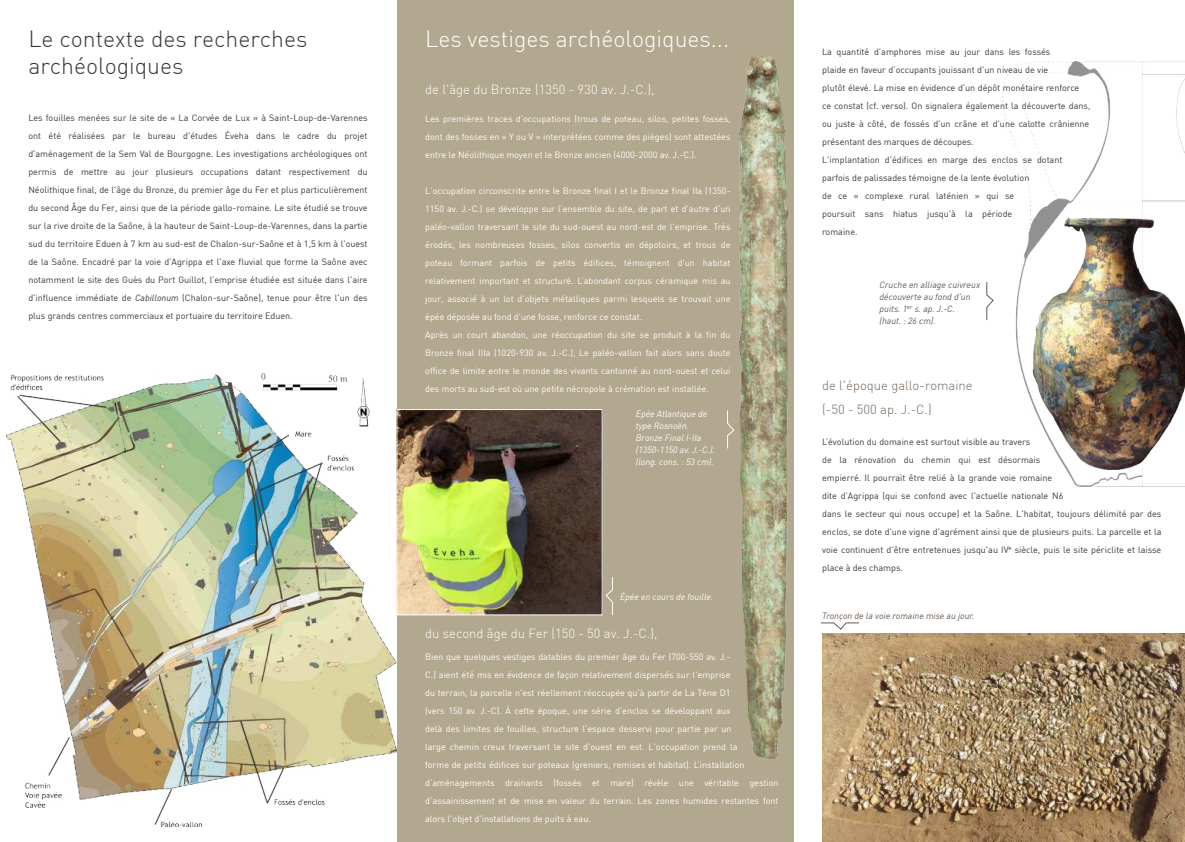
<style>
.page{position:relative;width:1185px;height:842px;background:#fff}
.page>*{position:absolute;margin:0;border:0;box-sizing:border-box;transform-origin:0 0}
.t1{font:300 23px/27px "DIN";color:#383838}
.t2{font:300 23px "DIN";color:#fff}
.t3{font:300 13px "DIN";color:#fff}
.t4{font:300 13px/24px "DIN";color:#75685d}
.t5{font:9px/18px "DIN";color:#383838}
.t6{font:9px/18px "DIN";color:#fff}
.t7{font:italic 9px/12px "DIN";color:#66594f}
.t8{font:italic 9px/12px "DIN";color:#fff}
.s1{font-style:italic}
</style>
<div class="page">
<img style="left:1002px;top:62px;width:183px;height:424px">
<img style="left:1032px;top:216px;width:153px;height:253px">
<div style="left:397px;top:0;width:397px;height:842px;background:#b2a78f"></div>
<img style="left:740px;top:57px;width:48px;height:703px">
<img style="left:399px;top:411px;width:201px;height:202px">
<div style="left:397px;top:409px;width:205px;height:206px;border:1px solid #fff"></div>
<svg style="left:727px;top:410px;width:8px;height:39px"></svg>
<img style="left:6px;top:373px;width:391px;height:453px">
<svg style="left:821px;top:622px;width:38px;height:8px"></svg>
<img style="left:822px;top:633px;width:363px;height:209px">
<svg style="left:605px;top:577px;width:8px;height:39px"></svg>
<svg style="left:986px;top:282px;width:8px;height:39px"></svg>
<h1 class="t1" style="left:28px;top:27px;width:281px">Le contexte des recherches archéologiques</h1>
<p class="t5" style="left:28px;top:109px;width:341px;text-align:justify">Les fouilles menées sur le site de « La Corvée de Lux » à Saint-Loup-de-Varennes ont été réalisées par le bureau d'études Éveha dans le cadre du projet d'aménagement de la Sem Val de Bourgogne. Les investigations archéologiques ont permis de mettre au jour plusieurs occupations datant respectivement du Néolithique final, de l'âge du Bronze, du premier âge du Fer et plus particulièrement du second Âge du Fer, ainsi que de la période gallo-romaine. Le site étudié se trouve sur la rive droite de la Saône, à la hauteur de Saint-Loup-de-Varennes, dans la partie sud du territoire Eduen à 7 km au sud-est de Chalon-sur-Saône et à 1,5 km à l'ouest de la Saône. Encadré par la voie d'Agrippa et l'axe fluvial que forme la Saône avec notamment le site des Guès du Port Guillot, l’emprise étudiée est située dans l'aire d'influence immédiate de <span class="s1">Cabillonum</span> (Chalon-sur-Saône), tenue pour être l'un des plus grands centres commerciaux et portuaire du territoire Eduen.</p>
<h1 class="t2" style="left:425px;top:28px;width:305px">Les vestiges archéologiques...</h1>
<h2 class="t3" style="left:425px;top:84px;width:231px">de l'âge du Bronze (1350 - 930 av. J.-C.),</h2>
<p class="t6" style="left:425px;top:110px;width:307px;text-align:justify">Les premières traces d'occupations (trous de poteau, silos, petites fosses, dont des fosses en « Y ou V » interprétées comme des pièges) sont attestées entre le Néolithique moyen et le Bronze ancien (4000-2000 av. J.-C.).</p>
<p class="t6" style="left:425px;top:182px;width:307px">L'occupation circonscrite entre le Bronze final I et le Bronze final IIa (1350- 1150 av. J.-C.) se développe sur l’ensemble du site, de part et d'autre d'un paléo-vallon traversant le site du sud-ouest au nord-est de l'emprise. Très érodés, les nombreuses fosses, silos convertis en dépotoirs, et trous de poteau formant parfois de petits édifices, témoignent d'un habitat relativement important et structuré. L’abondant corpus céramique mis au jour, associé à un lot d'objets métalliques parmi lesquels se trouvait une épée déposée au fond d'une fosse, renforce ce constat.<br>Après un court abandon, une réoccupation du site se produit à la fin du Bronze final IIIa (1020-930 av. J.-C.), Le paléo-vallon fait alors sans doute office de limite entre le monde des vivants cantonné au nord-ouest et celui des morts au sud-est où une petite nécropole à crémation est installée.</p>
<p class="t8" style="left:636px;top:407px;width:81px">Epée Atlantique de type Rosnoën.<br>Bronze Final I-IIa (1350-1150 av. J.-C.). (long. cons. : 53 cm).</p>
<p class="t8" style="left:620px;top:591px;width:95px">Épée en cours de fouille.</p>
<h2 class="t3" style="left:425px;top:628px;width:234px">du second âge du Fer (150 - 50 av. J.-C.),</h2>
<p class="t6" style="left:425px;top:648px;width:355px">Bien que quelques vestiges datables du premier âge du Fer (700-550 av. J.-<br>C.) aient été mis en évidence de façon relativement dispersés sur l'emprise<br>du terrain, la parcelle n'est réellement réoccupée qu'à partir de La Tène D1<br>(vers 150 av. J.-C). À cette époque, une série d'enclos se développant aux<br>delà des limites de fouilles, structure l'espace desservi pour partie par un<br>large chemin creux traversant le site d'ouest en est. L'occupation prend la<br>forme de petits édifices sur poteaux (greniers, remises et habitat). L’installation d’aménagements drainants (fossés et mare) révèle une véritable gestion d’assainissement et de mise en valeur du terrain. Les zones humides restantes font alors l'objet d'installations de puits à eau.</p>
<p class="t5" style="left:822px;top:44px;width:270px">La quantité d’amphores mise au jour dans les fossés<br>plaide en faveur d’occupants jouissant d'un niveau de vie<br>plutôt élevé. La mise en évidence d'un dépôt monétaire renforce ce constat (cf. verso). On signalera également la découverte dans, ou juste à côté, de fossés d'un crâne et d'une calotte crânienne présentant des marques de découpes.<br>L'implantation d'édifices en marge des enclos se dotant parfois de palissades témoigne de la lente évolution<br>de ce « complexe rural laténien » qui se<br>poursuit sans hiatus jusqu'à la période<br>romaine.</p>
<p class="t7" style="left:879px;top:279px;width:102px">Cruche en alliage cuivreux découverte au fond d'un puits. 1<sup>er</sup> s. ap. J.-C.<br>(haut. : 26 cm).</p>
<h2 class="t4" style="left:822px;top:374px;width:152px">de l'époque gallo-romaine (-50 - 500 ap. J.-C.)</h2>
<p class="t5" style="left:822px;top:433px;width:341px">L’évolution du domaine est surtout visible au travers<br>de la rénovation du chemin qui est désormais<br>empierré. Il pourrait être relié à la grande voie romaine<br>dite d'Agrippa (qui se confond avec l'actuelle nationale N6<br>dans le secteur qui nous occupe) et la Saône. L'habitat, toujours délimité par des enclos, se dote d'une vigne d'agrément ainsi que de plusieurs puits. La parcelle et la voie continuent d'être entretenues jusqu'au IV<sup>e</sup> siècle, puis le site périclite et laisse place à des champs.</p>
<p class="t7" style="left:822px;top:610px;width:154px">Tronçon de la voie romaine mise au jour.</p>
</div>
